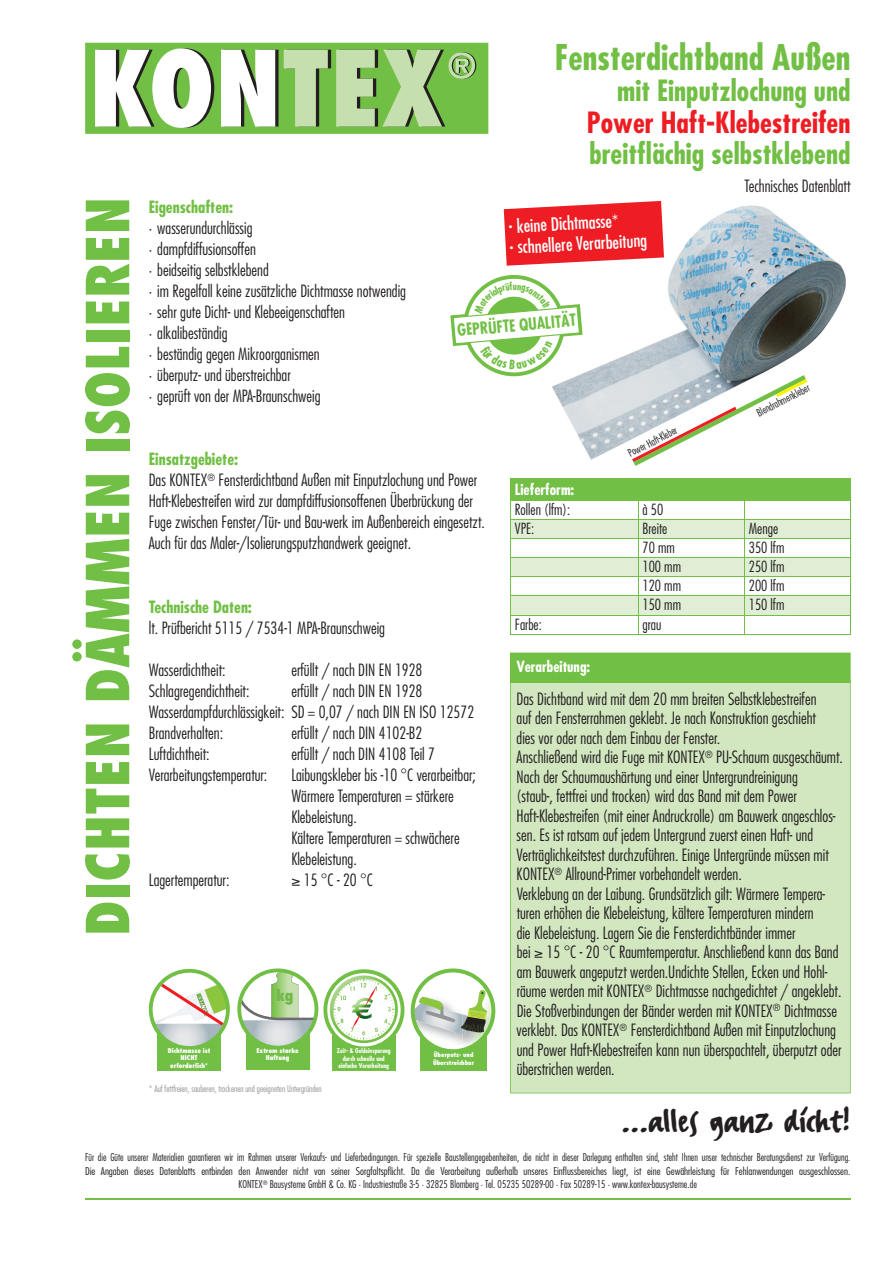
<style>
.page{position:relative;width:893px;height:1263px;background:#fff}
.page>*{position:absolute;margin:0;border:0;box-sizing:border-box;transform-origin:0 0}
.t1{font:800 condensed 57.6px "Futura";color:#71bf44}
.t2{font:42px "FF Erikrighthand";color:#231f20}
.t3{font:700 condensed 34.5px "Futura";color:#71bf44}
.t4{font:700 condensed 28.5px "Futura";color:#71bf44}
.t5{font:700 condensed 28.5px "Futura";color:#ee1d23}
.t6{font:condensed 18px/21px "Futura";color:#fff}
.t7{font:300 condensed 16.5px/19.5px "Futura";color:#231f20}
.t8{font:700 condensed 16.5px "Futura";color:#71bf44}
.t9{font:700 condensed 16.35px "Futura";color:#71bf44;scale:.96 1}
.t10{font:800 condensed 15.3px "Futura";color:#72b84b}
.t11{font:300 condensed 15px "Futura";color:#231f20}
.t12{font:700 condensed 15px "Futura";color:#fff}
.t13{font:300 condensed 10.5px/13.5px "Futura";color:#231f20;text-align:center;scale:.96 1}
.t14{font:300 condensed 10.5px "Futura";color:#231f20}
.t15{font:700 condensed 10.2px "Futura";color:#71bf44}
.t16{font:300 condensed 9px "Futura";color:#939598}
.t17{font:700 condensed 6.45px/7.2px "Futura";color:#fff;text-align:center}
.t18{font:800 condensed 6.45px/7.2px "Futura";color:#fff;text-align:center}
.t19{font:800 condensed 6.15px/7.2px "Futura";color:#fff}
.s1{font-size:24px}
.s2{font-weight:700;color:#71bf44}
</style>
<div class="page">
<img style="left:670px;top:205px;width:175px;height:68px">
<div style="left:510px;top:683px;width:341px;height:410px;background:#d2e7c0"></div>
<svg style="left:85px;top:43px;width:403px;height:91px"></svg>
<div style="left:510px;top:652px;width:341px;height:31px;background:#71bf44"></div>
<hr style="left:85px;top:1198px;width:765px;height:1px;background:#71bf44">
<svg style="left:504px;top:201px;width:160px;height:65px;background:#f03d42"></svg>
<div style="left:157px;top:1034px;width:64px;height:36px;background:#71bf44"></div>
<svg style="left:149px;top:969px;width:81px;height:78px"></svg>
<div style="left:246px;top:1033px;width:63px;height:37px;background:#71bf44"></div>
<div style="left:421px;top:1033px;width:66px;height:38px;background:#71bf44"></div>
<svg style="left:411px;top:968px;width:84px;height:85px"></svg>
<div style="left:332px;top:1034px;width:63px;height:36px;background:#71bf44"></div>
<svg style="left:237px;top:968px;width:167px;height:82px"></svg>
<hr style="left:510px;top:634px;width:128px;height:1px;background:#71bf44">
<hr style="left:638px;top:634px;width:106px;height:1px;background:#71bf44">
<hr style="left:744px;top:634px;width:107px;height:1px;background:#71bf44">
<svg style="left:450px;top:273px;width:401px;height:361px"></svg>
<h3 class="t3" style="left:555px;top:35px;width:297px">Fensterdichtband Außen</h3>
<h3 class="t4" style="left:617px;top:73px;width:235px">mit Einputzlochung und</h3>
<h3 class="t5" style="left:587px;top:104px;width:265px">Power Haft-Klebestreifen</h3>
<h3 class="t4" style="left:589px;top:136px;width:263px">breitflächig selbstklebend</h3>
<p class="t7" style="left:744px;top:176px;width:108px">Technisches Datenblatt</p>
<p class="t8" style="left:149px;top:197px;width:86px">Eigenschaften:</p>
<p class="t7" style="left:149px;top:217px;width:259px;line-height:21px">· wasserundurchlässig<br>· dampfdiffusionsoffen<br>· beidseitig selbstklebend<br>· im Regelfall keine zusätzliche Dichtmasse notwendig · sehr gute Dicht- und Klebeeigenschaften<br>· alkalibeständig<br>· beständig gegen Mikroorganismen<br>· überputz- und überstreichbar<br>· geprüft von der MPA-Braunschweig</p>
<h1 class="t1" style="left:71px;top:936px;width:741px;rotate:-90deg">DICHTEN DÄMMEN ISOLIEREN</h1>
<p class="t6" style="left:508px;top:215px;width:140px;rotate:-3deg"><span class="s1">·</span> keine Dichtmasse*<br><span class="s1">·</span> schnellere Verarbeitung</p>
<p class="t15" style="left:513px;top:279px;width:6px">u</p>
<p class="t9" style="left:457px;top:320px;width:125px;rotate:-5deg">GEPRÜFTE QUALITÄT</p>
<p class="t14" style="left:754px;top:407px;width:59px;rotate:-27deg">Blendrahmenkleber</p>
<p class="t14" style="left:626px;top:448px;width:55px;rotate:-27deg">Power Haft-Kleber</p>
<p class="t7" style="left:149px;top:448px;width:338px;line-height:21px"><span class="s2">Einsatzgebiete:<br></span>Das KONTEX<sup>®</sup> Fensterdichtband Außen mit Einputzlochung und Power Haft-Klebestreifen wird zur dampfdiffusionsoffenen Überbrückung der Fuge zwischen Fenster/Tür- und Bau-werk im Außenbereich eingesetzt.<br>Auch für das Maler-/Isolierungsputzhandwerk geeignet.</p>
<p class="t12" style="left:515px;top:480px;width:61px">Lieferform:</p>
<p class="t11" style="left:515px;top:500px;width:57px">Rollen (lfm):</p>
<p class="t11" style="left:642px;top:500px;width:22px">à 50</p>
<p class="t11" style="left:515px;top:519px;width:21px">VPE:</p>
<p class="t11" style="left:642px;top:519px;width:26px">Breite</p>
<p class="t11" style="left:749px;top:519px;width:31px">Menge</p>
<p class="t11" style="left:642px;top:538px;width:34px">70 mm</p>
<p class="t11" style="left:749px;top:538px;width:37px">350 lfm</p>
<p class="t11" style="left:642px;top:557px;width:40px">100 mm</p>
<p class="t11" style="left:749px;top:557px;width:37px">250 lfm</p>
<p class="t11" style="left:642px;top:576px;width:40px">120 mm</p>
<p class="t11" style="left:749px;top:576px;width:37px">200 lfm</p>
<p class="t11" style="left:642px;top:595px;width:40px">150 mm</p>
<p class="t11" style="left:749px;top:595px;width:37px">150 lfm</p>
<p class="t11" style="left:515px;top:615px;width:28px">Farbe:</p>
<p class="t11" style="left:642px;top:615px;width:20px">grau</p>
<p class="t8" style="left:149px;top:596px;width:105px">Technische Daten:</p>
<p class="t7" style="left:149px;top:618px;width:238px">lt. Prüfbericht 5115 / 7534-1 MPA-Braunschweig</p>
<p class="t7" style="left:149px;top:660px;width:78px">Wasserdichtheit:</p>
<p class="t7" style="left:291px;top:660px;width:133px">erfüllt / nach DIN EN 1928</p>
<p class="t7" style="left:149px;top:681px;width:102px">Schlagregendichtheit:</p>
<p class="t12" style="left:517px;top:657px;width:75px">Verarbeitung:</p>
<p class="t7" style="left:517px;top:689px;width:328px">Das Dichtband wird mit dem 20 mm breiten Selbstklebestreifen<br>auf den Fensterrahmen geklebt. Je nach Konstruktion geschieht<br>dies vor oder nach dem Einbau der Fenster.<br>Anschließend wird die Fuge mit KONTEX<sup>®</sup> PU-Schaum ausgeschäumt.<br>Nach der Schaumaushärtung und einer Untergrundreinigung<br>(staub-, fettfrei und trocken) wird das Band mit dem Power Haft-Klebestreifen (mit einer Andruckrolle) am Bauwerk angeschlos&shy;sen. Es ist ratsam auf jedem Untergrund zuerst einen Haft- und Verträglichkeitstest durchzuführen. Einige Untergründe müssen mit KONTEX<sup>®</sup> Allround-Primer vorbehandelt werden.<br>Verklebung an der Laibung. Grundsätzlich gilt: Wärmere Tempera&shy;turen erhöhen die Klebeleistung, kältere Temperaturen mindern<br>die Klebeleistung. Lagern Sie die Fensterdichtbänder immer<br>bei ≥ 15 °C - 20 °C Raumtemperatur. Anschließend kann das Band am Bauwerk angeputzt werden.Undichte Stellen, Ecken und Hohl&shy;räume werden mit KONTEX<sup>®</sup> Dichtmasse nachgedichtet / angeklebt.<br>Die Stoßverbindungen der Bänder werden mit KONTEX<sup>®</sup> Dichtmasse verklebt. Das KONTEX<sup>®</sup> Fensterdichtband Außen mit Einputzlochung und Power Haft-Klebestreifen kann nun überspachtelt, überputzt oder überstrichen werden.</p>
<h2 class="t2" style="left:621px;top:1095px;width:231px">...alles ganz dicht!</h2>
<p class="t13" style="left:85px;top:1150px;width:799px">Für die Güte unserer Materialien garantieren wir im Rahmen unserer Verkaufs- und Lieferbedingungen. Für spezielle Baustellengegebenheiten, die nicht in dieser Darlegung enthalten sind, steht Ihnen unser technischer Beratungsdienst zur Verfügung.<br>Die Angaben dieses Datenblatts entbinden den Anwender nicht von seiner Sorgfaltspflicht. Da die Verarbeitung außerhalb unseres Einflussbereiches liegt, ist eine Gewährleistung für Fehlanwendungen ausgeschlossen.<br>KONTEX<sup>®</sup> Bausysteme GmbH &amp; Co. KG · Industriestraße 3-5 · 32825 Blomberg · Tel. 05235 50289-00 · Fax 50289-15 · www.kontex-bausysteme.de</p>
<p class="t7" style="left:149px;top:680px;width:327px;line-height:21px;text-indent:142px">erfüllt / nach DIN EN 1928<br>Wasserdampfdurchlässigkeit: SD = 0,07 / nach DIN EN ISO 12572<br>Brandverhalten:</p>
<p class="t7" style="left:291px;top:723px;width:132px">erfüllt / nach DIN 4102-B2</p>
<p class="t7" style="left:149px;top:744px;width:62px">Luftdichtheit:</p>
<p class="t7" style="left:291px;top:744px;width:145px">erfüllt / nach DIN 4108 Teil 7</p>
<p class="t7" style="left:149px;top:765px;width:120px">Verarbeitungstemperatur:</p>
<p class="t7" style="left:291px;top:764px;width:186px;line-height:21px">Laibungskleber bis -10 °C verarbeitbar;<br>Wärmere Temperaturen = stärkere<br>Klebeleistung.<br>Kältere Temperaturen = schwächere<br>Klebeleistung.</p>
<p class="t7" style="left:149px;top:870px;width:82px">Lagertemperatur:</p>
<p class="t7" style="left:291px;top:870px;width:83px">≥ 15 °C - 20 °C</p>
<p class="t10" style="left:276px;top:985px;width:19px">kg</p>
<p class="t18" style="left:256px;top:1046px;width:44px">Extrem starke<br>Haftung</p>
<p class="t19" style="left:433px;top:1051px;width:43px">Überputz- und<br>Überstreichbar</p>
<p class="t18" style="left:168px;top:1047px;width:44px">Dichtmasse ist<br>NICHT erforderlich*</p>
<p class="t17" style="left:337px;top:1047px;width:56px">Zeit- &amp; Geldeinsparung durch schnelle und einfache Verarbeitung</p>
<p class="t16" style="left:149px;top:1083px;width:174px">* Auf fettfreien, sauberen, trockenen und geeigneten Untergründen</p>
</div>
